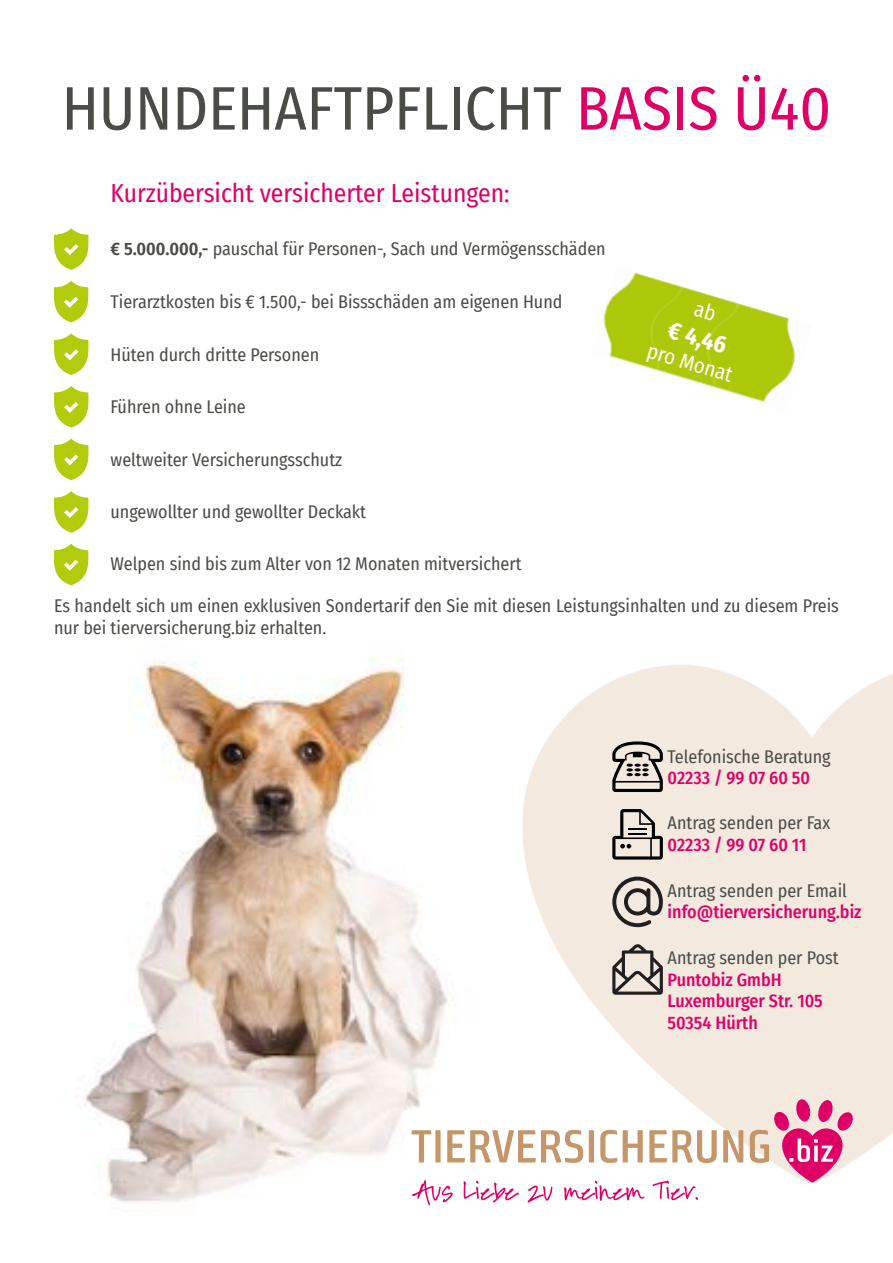
<style>
.page{position:relative;width:893px;height:1263px;background:#fff}
.page>*{position:absolute;margin:0;border:0;box-sizing:border-box;transform-origin:0 0}
.t1{font:61.5px "Fira Sans Condensed";color:#4a4c47}
.t2{font:25.5px "Fira Sans Condensed";color:#df0067}
.t3{font:700 24px "Fira Sans Condensed";color:#fff}
.t4{font:21px "Fira Sans Condensed";color:#fff}
.t5{font:18px/21.6px "Fira Sans Condensed";color:#4a4c47}
.t6{font:500 18px/21.6px "Fira Sans Condensed";color:#df0067}
.s1{color:#df0067}
.s2{font-weight:600}
</style>
<div class="page">
<img style="left:522px;top:665px;width:371px;height:516px">
<img style="left:85px;top:655px;width:410px;height:548px">
<svg style="left:612px;top:741px;width:51px;height:51px;background:#9d9791"></svg>
<svg style="left:612px;top:809px;width:51px;height:50px;background:#aca59e"></svg>
<svg style="left:612px;top:876px;width:51px;height:51px;background:#aba49e"></svg>
<svg style="left:612px;top:944px;width:51px;height:51px;background:#a7a09a"></svg>
<svg style="left:54px;top:228px;width:34px;height:42px"></svg>
<svg style="left:54px;top:281px;width:34px;height:41px"></svg>
<svg style="left:54px;top:386px;width:34px;height:42px"></svg>
<svg style="left:54px;top:333px;width:34px;height:42px"></svg>
<svg style="left:54px;top:438px;width:34px;height:42px"></svg>
<img style="left:603px;top:272px;width:193px;height:131px">
<svg style="left:411px;top:1130px;width:20px;height:32px"></svg>
<div style="left:435px;top:1130px;width:6px;height:32px;background:#c49669"></div>
<svg style="left:447px;top:1130px;width:136px;height:33px"></svg>
<div style="left:589px;top:1130px;width:5px;height:32px;background:#c49669"></div>
<svg style="left:600px;top:1130px;width:17px;height:33px"></svg>
<svg style="left:623px;top:1130px;width:20px;height:32px"></svg>
<svg style="left:649px;top:1130px;width:68px;height:33px"></svg>
<svg style="left:723px;top:1130px;width:20px;height:32px"></svg>
<svg style="left:750px;top:1099px;width:104px;height:83px"></svg>
<svg style="left:412px;top:1180px;width:41px;height:25px"></svg>
<svg style="left:464px;top:1181px;width:55px;height:21px"></svg>
<svg style="left:527px;top:1185px;width:25px;height:17px"></svg>
<svg style="left:564px;top:1181px;width:80px;height:20px"></svg>
<svg style="left:653px;top:1181px;width:45px;height:19px"></svg>
<svg style="left:54px;top:491px;width:34px;height:42px"></svg>
<svg style="left:54px;top:544px;width:34px;height:41px"></svg>
<svg style="left:694px;top:303px;width:23px;height:18px"></svg>
<h1 class="t1" style="left:62px;top:72px;width:771px">HUNDEHAFTPFLICHT <span class="s1">BASIS Ü40</span></h1>
<h2 class="t2" style="left:111px;top:179px;width:400px">Kurzübersicht versicherter Leistungen:</h2>
<p class="t5" style="left:111px;top:239px;width:497px"><span class="s2">€ 5.000.000,-</span> pauschal für Personen-, Sach und Vermögensschäden</p>
<p class="t5" style="left:111px;top:291px;width:453px">Tierarztkosten bis € 1.500,- bei Bissschäden am eigenen Hund</p>
<p class="t5" style="left:111px;top:344px;width:210px">Hüten durch dritte Personen</p>
<p class="t5" style="left:110px;top:396px;width:137px">Führen ohne Leine</p>
<p class="t5" style="left:111px;top:449px;width:233px">weltweiter Versicherungsschutz</p>
<h3 class="t3" style="left:672px;top:316px;width:61px;rotate:16deg">€ 4,46</h3>
<p class="t4" style="left:651px;top:339px;width:90px;rotate:16deg">pro Monat</p>
<p class="t5" style="left:111px;top:501px;width:257px">ungewollter und gewollter Deckakt</p>
<p class="t5" style="left:111px;top:553px;width:413px">Welpen sind bis zum Alter von 12 Monaten mitversichert</p>
<p class="t5" style="left:54px;top:595px;width:786px">Es handelt sich um einen exklusiven Sondertarif den Sie mit diesen Leistungsinhalten und zu diesem Preis nur bei tierversicherung.biz erhalten.</p>
<p class="t5" style="left:668px;top:746px;width:165px">Telefonische Beratung</p>
<p class="t6" style="left:668px;top:767px;width:144px">02233 / 99 07 60 50</p>
<p class="t5" style="left:668px;top:812px;width:164px">Antrag senden per Fax</p>
<p class="t6" style="left:668px;top:834px;width:140px">02233 / 99 07 60 11</p>
<p class="t5" style="left:668px;top:880px;width:181px">Antrag senden per Email</p>
<p class="t6" style="left:668px;top:901px;width:196px">info@tierversicherung.biz</p>
<p class="t5" style="left:668px;top:947px;width:173px">Antrag senden per Post</p>
<p class="t6" style="left:668px;top:969px;width:157px">Puntobiz GmbH<br>Luxemburger Str. 105<br>50354 Hürth</p>
</div>
